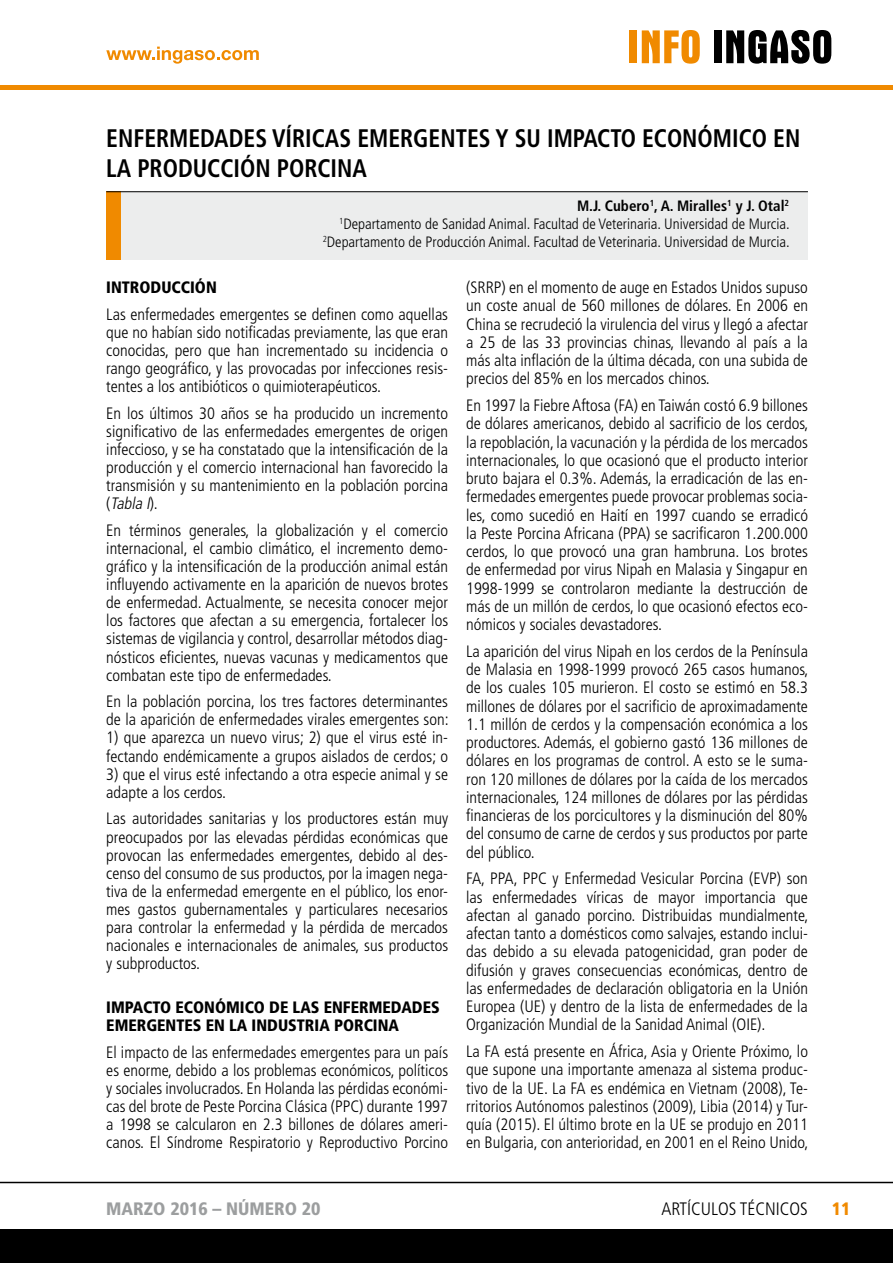
<style>
.page{position:relative;width:893px;height:1263px;background:#fff}
.page>*{position:absolute;margin:0;border:0;box-sizing:border-box;transform-origin:0 0}
.t1{font:700 condensed 25.35px/30.5px "Frutiger";color:#000;scale:.93 1}
.t2{font:900 condensed 18px "Frutiger";color:#9c9e9f}
.t3{font:300 condensed 18px "Frutiger";color:#000}
.t4{font:900 condensed 18px "Frutiger";color:#f08a00}
.t5{font:300 condensed 16.5px/18.3px "Frutiger";color:#000;text-align:justify}
.t6{font:900 condensed 16.5px/18.1px "Frutiger";color:#000}
.t7{font:300 condensed 15px/18px "Frutiger";color:#000;text-align:right}
.s1{font-weight:700}
.s2{font-style:italic}
</style>
<div class="page">
<hr style="left:0;top:85px;width:893px;height:4px;background:#f08a00">
<div style="left:630px;top:30px;width:7px;height:33px;background:#f08a00"></div>
<svg style="left:642px;top:30px;width:58px;height:34px"></svg>
<div style="left:714px;top:30px;width:8px;height:33px;background:#000"></div>
<svg style="left:726px;top:30px;width:105px;height:34px"></svg>
<div style="left:0;top:1229px;width:893px;height:34px;background:#000"></div>
<hr style="left:0;top:1182px;width:893px;height:1px;background:#000">
<svg style="left:106px;top:47px;width:153px;height:17px"></svg>
<div style="left:106px;top:191px;width:702px;height:68px;background:#eceded"></div>
<div style="left:106px;top:191px;width:15px;height:68px;background:#f08a00"></div>
<hr style="left:106px;top:191px;width:702px;height:1px;background:#000">
<h1 class="t1" style="left:106px;top:123px;width:748px">ENFERMEDADES VÍRICAS EMERGENTES Y SU IMPACTO ECONÓMICO EN<br>LA PRODUCCIÓN PORCINA</h1>
<p class="t7" style="left:323px;top:197px;width:468px"><span class="s1">M.J. Cubero</span><sup>1</sup><span class="s1">, A. Miralles</span><sup>1</sup> <span class="s1">y J. Otal</span><sup>2<br></sup><sup>1</sup>Departamento de Sanidad Animal. Facultad de Veterinaria. Universidad de Murcia.<br><sup>2</sup>Departamento de Producción Animal. Facultad de Veterinaria. Universidad de Murcia.</p>
<p class="t6" style="left:106px;top:278px;width:112px">INTRODUCCIÓN</p>
<p class="t5" style="left:106px;top:305px;width:343px">Las enfermedades emergentes se definen como aquellas que no habían sido notificadas previamente, las que eran conocidas, pero que han incrementado su incidencia o rango geográfico, y las provocadas por infecciones resis&shy;tentes a los antibióticos o quimioterapéuticos.</p>
<p class="t5" style="left:106px;top:404px;width:343px">En los últimos 30 años se ha producido un incremento significativo de las enfermedades emergentes de origen infeccioso, y se ha constatado que la intensificación de la producción y el comercio internacional han favorecido la transmisión y su mantenimiento en la población porcina ( <span class="s2">Tabla I</span>) .</p>
<p class="t5" style="left:106px;top:521px;width:343px">En términos generales, la globalización y el comercio internacional, el cambio climático, el incremento demo&shy;gráfico y la intensificación de la producción animal están influyendo activamente en la aparición de nuevos brotes de enfermedad. Actualmente, se necesita conocer mejor los factores que afectan a su emergencia, fortalecer los sistemas de vigilancia y control, desarrollar métodos diag&shy;nósticos eficientes, nuevas vacunas y medicamentos que combatan este tipo de enfermedades.</p>
<p class="t5" style="left:106px;top:693px;width:344px">En la población porcina, los tres factores determinantes de la aparición de enfermedades virales emergentes son:</p>
<p class="t5" style="left:106px;top:729px;width:343px">1) que aparezca un nuevo virus; 2) que el virus esté in&shy;fectando endémicamente a grupos aislados de cerdos; o</p>
<p class="t5" style="left:106px;top:765px;width:343px">3) que el virus esté infectando a otra especie animal y se adapte a los cerdos.</p>
<p class="t5" style="left:106px;top:810px;width:343px">Las autoridades sanitarias y los productores están muy preocupados por las elevadas pérdidas económicas que provocan las enfermedades emergentes, debido al des&shy;censo del consumo de sus productos, por la imagen nega&shy;tiva de la enfermedad emergente en el público, los enor&shy;mes gastos gubernamentales y particulares necesarios para controlar la enfermedad y la pérdida de mercados nacionales e internacionales de animales, sus productos y subproductos.</p>
<p class="t6" style="left:106px;top:998px;width:335px">IMPACTO ECONÓMICO DE LAS ENFERMEDADES<br>EMERGENTES EN LA INDUSTRIA PORCINA</p>
<p class="t5" style="left:106px;top:1043px;width:343px">El impacto de las enfermedades emergentes para un país es enorme, debido a los problemas económicos, políticos y sociales involucrados. En Holanda las pérdidas económi&shy;cas del brote de Peste Porcina Clásica (PPC) durante 1997 a 1998 se calcularon en 2.3 billones de dólares ameri&shy;canos. El Síndrome Respiratorio y Reproductivo Porcino</p>
<p class="t5" style="left:466px;top:278px;width:343px">(SRRP) en el momento de auge en Estados Unidos supuso un coste anual de 560 millones de dólares. En 2006 en China se recrudeció la virulencia del virus y llegó a afectar a 25 de las 33 provincias chinas, llevando al país a la más alta inflación de la última década, con una subida de precios del 85% en los mercados chinos.</p>
<p class="t5" style="left:466px;top:396px;width:344px">En 1997 la Fiebre Aftosa (FA) en Taiwán costó 6.9 billones de dólares americanos, debido al sacrificio de los cerdos, la repoblación, la vacunación y la pérdida de los mercados internacionales, lo que ocasionó que el producto interior bruto bajara el 0.3%. Además, la erradicación de las en&shy;fermedades emergentes puede provocar problemas socia&shy;les, como sucedió en Haití en 1997 cuando se erradicó la Peste Porcina Africana (PPA) se sacrificaron 1.200.000 cerdos, lo que provocó una gran hambruna. Los brotes de enfermedad por virus Nipah en Malasia y Singapur en 1998-1999 se controlaron mediante la destrucción de más de un millón de cerdos, lo que ocasionó efectos eco&shy;nómicos y sociales devastadores.</p>
<p class="t5" style="left:466px;top:642px;width:344px">La aparición del virus Nipah en los cerdos de la Península de Malasia en 1998-1999 provocó 265 casos humanos, de los cuales 105 murieron. El costo se estimó en 58.3 millones de dólares por el sacrificio de aproximadamente 1.1 millón de cerdos y la compensación económica a los productores. Además, el gobierno gastó 136 millones de dólares en los programas de control. A esto se le suma&shy;ron 120 millones de dólares por la caída de los mercados internacionales, 124 millones de dólares por las pérdidas financieras de los porcicultores y la disminución del 80% del consumo de carne de cerdos y sus productos por parte del público.</p>
<p class="t5" style="left:466px;top:870px;width:344px">FA, PPA, PPC y Enfermedad Vesicular Porcina (EVP) son las enfermedades víricas de mayor importancia que afectan al ganado porcino. Distribuidas mundialmente, afectan tanto a domésticos como salvajes, estando inclui&shy;das debido a su elevada patogenicidad, gran poder de difusión y graves consecuencias económicas, dentro de las enfermedades de declaración obligatoria en la Unión Europea (UE) y dentro de la lista de enfermedades de la Organización Mundial de la Sanidad Animal (OIE).</p>
<p class="t5" style="left:466px;top:1042px;width:344px">La FA está presente en África, Asia y Oriente Próximo, lo que supone una importante amenaza al sistema produc&shy;tivo de la UE. La FA es endémica en Vietnam (2008), Te&shy;rritorios Autónomos palestinos (2009), Libia (2014) y Tur&shy;quía (2015). El último brote en la UE se produjo en 2011 en Bulgaria, con anterioridad, en 2001 en el Reino Unido,</p>
<p class="t2" style="left:106px;top:1198px;width:216px">MARZO 2016 – NÚMERO 20</p>
<p class="t3" style="left:661px;top:1199px;width:148px">ARTÍCULOS TÉCNICOS</p>
<p class="t4" style="left:832px;top:1198px;width:20px">11</p>
</div>
